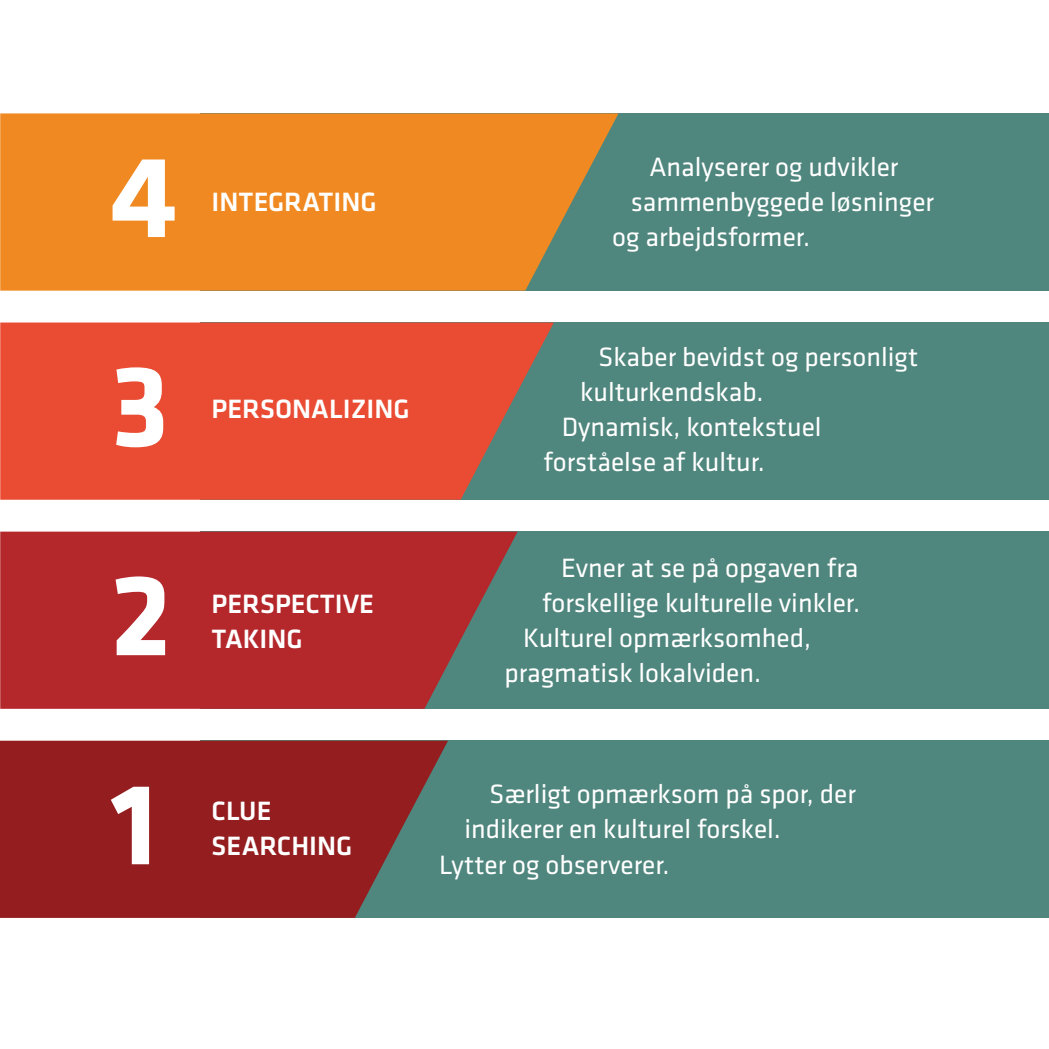
<style>
.page{position:relative;width:1049px;height:1049px;background:#fff}
.page>*{position:absolute;margin:0;border:0;box-sizing:border-box;transform-origin:0 0}
.t1{font:700 120px/209px "Klavika";color:#fff}
.t2{font:27.5px "Klavika";color:#fff}
.t3{font:500 27.5px/35px "Klavika";color:#fff}
</style>
<div class="page">
<div style="left:201px;top:741px;width:848px;height:177px;background:#4f867d"></div>
<div style="left:201px;top:113px;width:848px;height:178px;background:#4f867d"></div>
<div style="left:201px;top:322px;width:848px;height:178px;background:#4f867d"></div>
<div style="left:201px;top:532px;width:848px;height:177px;background:#4f867d"></div>
<svg style="left:0;top:113px;width:618px;height:178px;background:#e38928"></svg>
<svg style="left:0;top:322px;width:554px;height:178px;background:#db5138"></svg>
<svg style="left:0;top:532px;width:518px;height:177px;background:#aa2f32"></svg>
<svg style="left:0;top:741px;width:448px;height:177px;background:#8c2828"></svg>
<h1 class="t1" style="left:111px;top:91px;width:69px">4</h1>
<p class="t3" style="left:212px;top:186px;width:166px">INTEGRATING</p>
<p class="t2" style="left:649px;top:157px;width:250px">Analyserer og udvikler</p>
<p class="t2" style="left:631px;top:192px;width:305px">sammenbyggede løsninger</p>
<p class="t2" style="left:612px;top:227px;width:199px">og arbejdsformer.</p>
<h1 class="t1" style="left:111px;top:300px;width:60px">3</h1>
<h1 class="t1" style="left:111px;top:509px;width:62px">2<br>1</h1>
<p class="t3" style="left:212px;top:393px;width:199px">PERSONALIZING</p>
<p class="t3" style="left:212px;top:589px;width:164px">PERSPECTIVE<br>TAKING</p>
<p class="t2" style="left:598px;top:347px;width:321px">Skaber bevidst og personligt</p>
<p class="t2" style="left:580px;top:382px;width:185px">kulturkendskab.</p>
<p class="t2" style="left:562px;top:417px;width:261px">Dynamisk, kontekstuel</p>
<p class="t2" style="left:543px;top:452px;width:223px">forståelse af kultur.</p>
<p class="t2" style="left:561px;top:557px;width:299px">Evner at se på opgaven fra</p>
<p class="t2" style="left:542px;top:592px;width:319px">forskellige kulturelle vinkler.</p>
<p class="t2" style="left:523px;top:627px;width:289px">Kulturel opmærksomhed,</p>
<p class="t2" style="left:504px;top:662px;width:258px">pragmatisk lokalviden.</p>
<p class="t3" style="left:212px;top:796px;width:142px">CLUE<br>SEARCHING</p>
<p class="t2" style="left:490px;top:784px;width:368px">Særligt opmærksom på spor, der</p>
<p class="t2" style="left:464px;top:819px;width:318px">indikerer en kulturel forskel.</p>
<p class="t2" style="left:439px;top:854px;width:232px">Lytter og observerer.</p>
</div>
